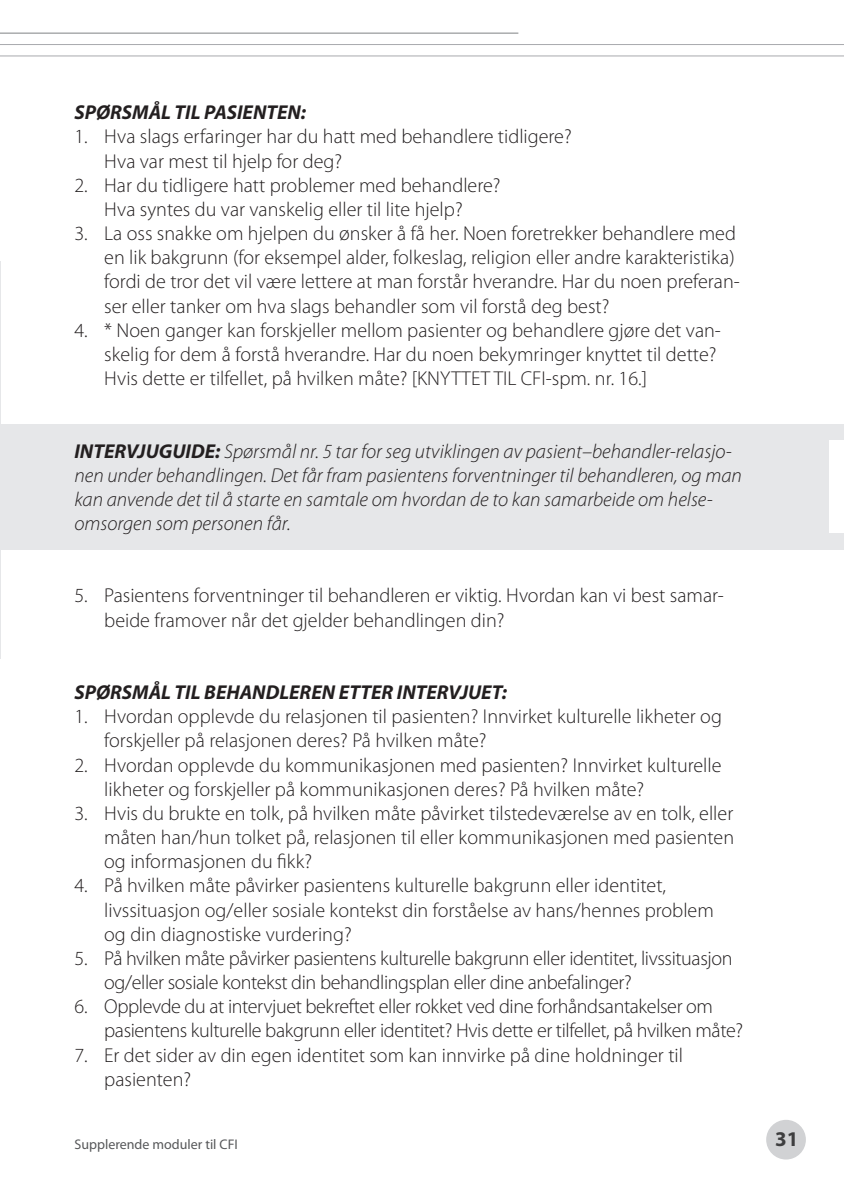
<style>
.page{position:relative;width:844px;height:1191px;background:#fff}
.page>*{position:absolute;margin:0;border:0;box-sizing:border-box;transform-origin:0 0}
.t1{font:700 21px "Myriad Pro";color:#3e3e3f}
.t2{font:300 20.12px/24.2px "Myriad Pro";color:#231f20}
.t3{font:300 20.12px/24.2px "Myriad Pro";letter-spacing:-.02em;color:#231f20}
.t4{font:italic 300 20.12px/24.2px "Myriad Pro";color:#231f20}
.t5{font:italic 700 20.12px "Myriad Pro";color:#231f20}
.t6{font:14px "Myriad Pro";color:#57585a}
.s1{font-weight:700}
</style>
<div class="page">
<hr style="left:0;top:33px;width:518px;height:1px;background:#808285">
<div style="left:766px;top:1119px;width:39px;height:40px;background:#d1d2d4;border-radius:50%"></div>
<hr style="left:0;top:44px;width:843px;height:1px;background:#a8a9ad">
<hr style="left:0;top:56px;width:843px;height:1px;background:#a8a9ad">
<div style="left:0;top:424px;width:843px;height:125px;background:#e6e7e9"></div>
<div style="left:828px;top:440px;width:15px;height:92px;background:#fff"></div>
<p class="t5" style="left:74px;top:99px;width:233px">SPØRSMÅL TIL PASIENTEN:</p>
<p class="t2" style="left:104px;top:124px;width:469px;text-indent:-30px">1. Hva slags erfaringer har du hatt med behandlere tidligere?<br>Hva var mest til hjelp for deg?</p>
<p class="t2" style="left:74px;top:173px;width:427px;text-align:center">2. Har du tidligere hatt problemer med behandlere?<br>Hva syntes du var vanskelig eller til lite hjelp?</p>
<p class="t2" style="left:104px;top:221px;width:637px;text-indent:-30px">3. La oss snakke om hjelpen du ønsker å få her. Noen foretrekker behandlere med en lik bakgrunn (for eksempel alder, folkeslag, religion eller andre karakteristika) fordi de tror det vil være lettere at man forstår hverandre. Har du noen preferan&shy;ser eller tanker om hva slags behandler som vil forstå deg best?</p>
<p class="t2" style="left:104px;top:318px;width:618px;text-indent:-30px">4. * Noen ganger kan forskjeller mellom pasienter og behandlere gjøre det van&shy;skelig for dem å forstå hverandre. Har du noen bekymringer knyttet til dette?<br>Hvis dette er tilfellet, på hvilken måte? [KNYTTET TIL CFI-spm. nr. 16.]</p>
<p class="t4" style="left:74px;top:438px;width:668px"><span class="s1">INTERVJUGUIDE:</span> Spørsmål nr. 5 tar for seg utviklingen av pasient–behandler-relasjo&shy;nen under behandlingen. Det får fram pasientens forventninger til behandleren, og man kan anvende det til å starte en samtale om hvordan de to kan samarbeide om helse&shy;omsorgen som personen får.</p>
<p class="t2" style="left:104px;top:583px;width:621px;text-indent:-30px">5. Pasientens forventninger til behandleren er viktig. Hvordan kan vi best samar&shy;beide framover når det gjelder behandlingen din?</p>
<p class="t5" style="left:74px;top:679px;width:434px">SPØRSMÅL TIL BEHANDLEREN ETTER INTERVJUET:</p>
<p class="t2" style="left:104px;top:704px;width:619px;text-indent:-30px">1. Hvordan opplevde du relasjonen til pasienten? Innvirket kulturelle likheter og forskjeller på relasjonen deres? På hvilken måte?</p>
<p class="t2" style="left:104px;top:752px;width:618px;text-indent:-30px">2. Hvordan opplevde du kommunikasjonen med pasienten? Innvirket kulturelle likheter og forskjeller på kommunikasjonen deres? På hvilken måte?</p>
<p class="t2" style="left:104px;top:801px;width:631px;text-align:justify;text-indent:-30px">3. Hvis du brukte en tolk, på hvilken måte påvirket tilstedeværelse av en tolk, eller måten han/hun tolket på, relasjonen til eller kommunikasjonen med pasienten og informasjonen du fikk?</p>
<p class="t2" style="left:104px;top:873px;width:611px;text-indent:-30px">4. På hvilken måte påvirker pasientens kulturelle bakgrunn eller identitet, livssituasjon og/eller sosiale kontekst din forståelse av hans/hennes problem og din diagnostiske vurdering?</p>
<p class="t3" style="left:104px;top:946px;width:629px;text-indent:-30px">5. På hvilken måte påvirker pasientens kulturelle bakgrunn eller identitet, livssituasjon og/eller sosiale kontekst din behandlingsplan eller dine anbefalinger?</p>
<p class="t3" style="left:104px;top:994px;width:640px;text-indent:-30px">6. Opplevde du at intervjuet bekreftet eller rokket ved dine forhåndsantakelser om pasientens kulturelle bakgrunn eller identitet? Hvis dette er tilfellet, på hvilken måte?</p>
<p class="t2" style="left:104px;top:1042px;width:580px;text-indent:-30px">7. Er det sider av din egen identitet som kan innvirke på dine holdninger til pasienten?</p>
<p class="t6" style="left:74px;top:1135px;width:165px">Supplerende moduler til CFI</p>
<p class="t1" style="left:775px;top:1124px;width:25px">31</p>
</div>
